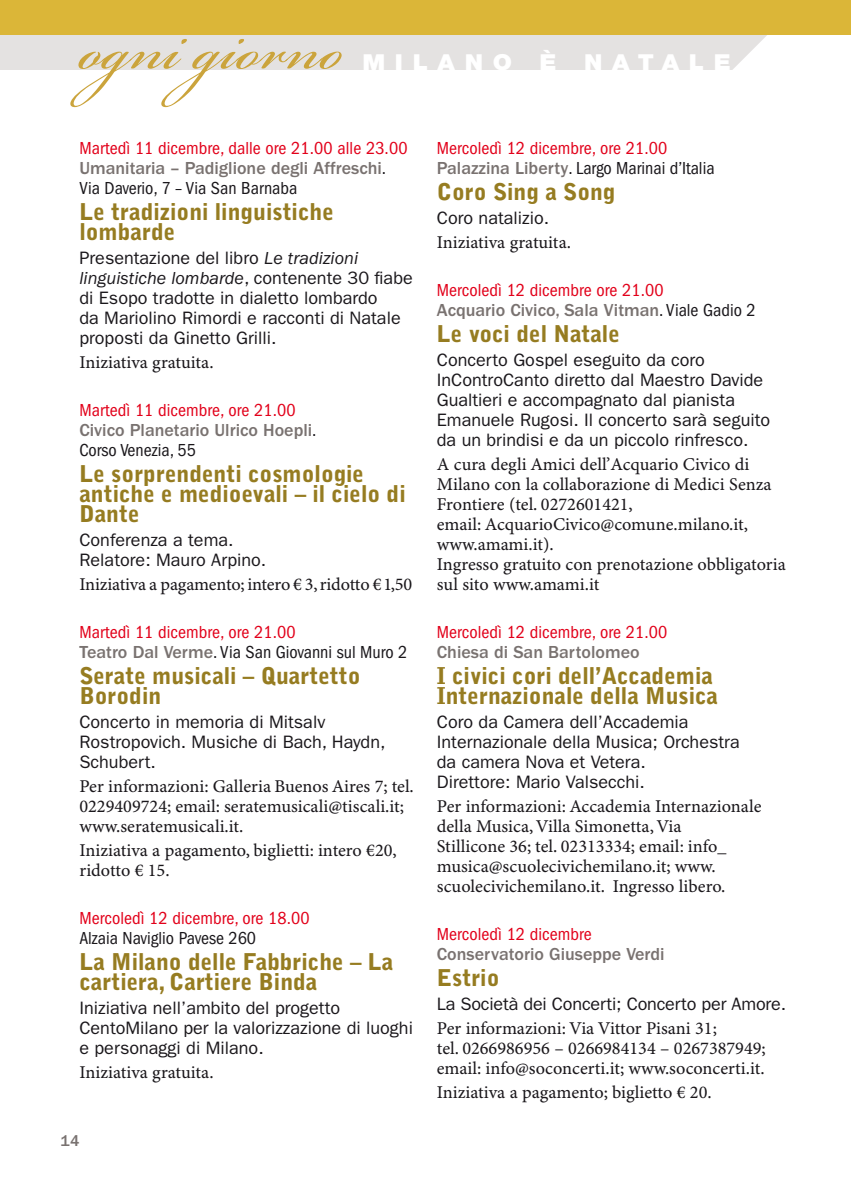
<style>
.page{position:relative;width:851px;height:1191px;background:#fff}
.page>*{position:absolute;margin:0;border:0;box-sizing:border-box;transform-origin:0 0}
.t1{font:96px "Bickham Script Pro";color:#cba43c}
.t2{font:900 23px/20px "Bell Gothic Std";color:#967c21}
.t3{font:900 22px "Helvetica Neue";letter-spacing:.4em;color:#fff;scale:1.1 1}
.t4{font:18px/20px "Minion Pro Capt";color:#1a171b}
.t5{font:18px/20px "ITC Franklin Gothic Std";color:#1a171b}
.t6{font:condensed 18px/20px "ITC Franklin Gothic Std";letter-spacing:.005em;color:#e2001a}
.t7{font:500 18px/20px "ITC Franklin Gothic Std";color:#797270}
.t8{font:condensed 18px "ITC Franklin Gothic Std";color:#1a171b}
.t9{font:500 16px "ITC Franklin Gothic Std";color:#797270}
.s1{font-weight:500;font-stretch:normal;color:#797270}
.s2{color:#1a171b}
.s3{font-style:italic}
.s4{font-weight:400;font-stretch:condensed;color:#e2001a}
.s5{font-weight:400;font-stretch:condensed;color:#1a171b}
</style>
<div class="page">
<div style="left:0;top:1px;width:850px;height:68px;background:#e4e2e1"></div>
<svg style="left:722px;top:35px;width:128px;height:35px"></svg>
<div style="left:0;top:0;width:850px;height:35px;background:#dbb638"></div>
<h1 class="t1" style="left:79px;top:-21px;width:266px">ogni giorno</h1>
<p class="t3" style="left:362px;top:49px;width:336px">MILANO È NATALE</p>
<p class="t6" style="left:79px;top:138px;width:329px">Martedì 11 dicembre, dalle ore 21.00 alle 23.00<br><span class="s1">Umanitaria – Padiglione degli Affreschi</span><span class="s2">.<br>Via Daverio, 7 – Via San Barnaba</span></p>
<p class="t2" style="left:79px;top:202px;width:256px">Le tradizioni linguistiche lombarde</p>
<p class="t5" style="left:79px;top:248px;width:335px">Presentazione del libro <span class="s3">Le tradizioni linguistiche lombarde</span>, contenente 30 fiabe di Esopo tradotte in dialetto lombardo<br>da Mariolino Rimordi e racconti di Natale proposti da Ginetto Grilli.</p>
<p class="t4" style="left:79px;top:353px;width:136px">Iniziativa gratuita.</p>
<p class="t7" style="left:79px;top:400px;width:238px"><span class="s4">Martedì 11 dicembre, ore 21.00<br></span>Civico Planetario Ulrico Hoepli<span class="s5">.<br>Corso Venezia, 55</span></p>
<p class="t2" style="left:79px;top:464px;width:328px">Le sorprendenti cosmologie antiche e medioevali – il cielo di<br>Dante</p>
<p class="t5" style="left:79px;top:530px;width:188px">Conferenza a tema.<br>Relatore: Mauro Arpino.</p>
<p class="t4" style="left:79px;top:575px;width:334px">Iniziativa a pagamento; intero € 3, ridotto €1,50</p>
<p class="t6" style="left:79px;top:622px;width:329px">Martedì 11 dicembre, ore 21.00<br><span class="s1">Teatro Dal Verme</span><span class="s2">. Via San Giovanni sul Muro 2</span></p>
<p class="t2" style="left:79px;top:666px;width:282px">Serate musicali – Quartetto<br>Borodin</p>
<p class="t5" style="left:79px;top:712px;width:307px">Concerto in memoria di Mitsalv<br>Rostropovich. Musiche di Bach, Haydn,<br>Schubert.</p>
<p class="t4" style="left:79px;top:777px;width:336px">Per informazioni: Galleria Buenos Aires 7; tel.<br>0229409724; email: seratemusicali@tiscali.it; www.seratemusicali.it.</p>
<p class="t4" style="left:79px;top:841px;width:319px">Iniziativa a pagamento, biglietti: intero €20, ridotto € 15.</p>
<p class="t6" style="left:79px;top:908px;width:232px">Mercoledì 12 dicembre, ore 18.00</p>
<p class="t8" style="left:79px;top:928px;width:178px">Alzaia Naviglio Pavese 260</p>
<p class="t2" style="left:79px;top:952px;width:315px">La Milano delle Fabbriche – La cartiera, Cartiere Binda</p>
<p class="t5" style="left:79px;top:998px;width:335px">Iniziativa nell’ambito del progetto<br>CentoMilano per la valorizzazione di luoghi e personaggi di Milano.</p>
<p class="t4" style="left:79px;top:1063px;width:136px">Iniziativa gratuita.</p>
<p class="t9" style="left:61px;top:1131px;width:20px">14</p>
<p class="t6" style="left:437px;top:138px;width:279px">Mercoledì 12 dicembre, ore 21.00<br><span class="s1">Palazzina Liberty</span><span class="s2">. Largo Marinai d’Italia</span></p>
<p class="t2" style="left:437px;top:182px;width:180px">Coro Sing a Song</p>
<p class="t5" style="left:437px;top:208px;width:114px">Coro natalizio.</p>
<p class="t4" style="left:437px;top:233px;width:136px">Iniziativa gratuita.</p>
<p class="t6" style="left:437px;top:280px;width:320px">Mercoledì 12 dicembre ore 21.00<br><span class="s1">Acquario Civico, Sala Vitman</span><span class="s2">. Viale Gadio 2</span></p>
<p class="t2" style="left:437px;top:324px;width:184px">Le voci del Natale</p>
<p class="t5" style="left:437px;top:350px;width:335px">Concerto Gospel eseguito da coro InControCanto diretto dal Maestro Davide Gualtieri e accompagnato dal pianista Emanuele Rugosi. Il concerto sarà seguito da un brindisi e da un piccolo rinfresco.</p>
<p class="t4" style="left:437px;top:455px;width:350px">A cura degli Amici dell’Acquario Civico di Milano con la collaborazione di Medici Senza Frontiere (tel. 0272601421,<br>email: AcquarioCivico@comune.milano.it, www.amami.it).<br>Ingresso gratuito con prenotazione obbligatoria sul sito www.amami.it</p>
<p class="t6" style="left:437px;top:622px;width:232px">Mercoledì 12 dicembre, ore 21.00</p>
<p class="t7" style="left:437px;top:642px;width:204px">Chiesa di San Bartolomeo</p>
<p class="t2" style="left:437px;top:666px;width:283px">I civici cori dell’Accademia<br>Internazionale della Musica</p>
<p class="t5" style="left:437px;top:712px;width:304px">Coro da Camera dell’Accademia<br>Internazionale della Musica; Orchestra da camera Nova et Vetera.<br>Direttore: Mario Valsecchi.</p>
<p class="t4" style="left:437px;top:797px;width:326px">Per informazioni: Accademia Internazionale della Musica, Villa Simonetta, Via<br>Stillicone 36; tel. 02313334; email: info_ musica@scuolecivichemilano.it; www. scuolecivichemilano.it. Ingresso libero.</p>
<p class="t6" style="left:437px;top:924px;width:156px">Mercoledì 12 dicembre</p>
<p class="t7" style="left:437px;top:944px;width:229px">Conservatorio Giuseppe Verdi</p>
<p class="t2" style="left:437px;top:968px;width:64px">Estrio</p>
<p class="t5" style="left:437px;top:994px;width:351px">La Società dei Concerti; Concerto per Amore.</p>
<p class="t4" style="left:437px;top:1019px;width:330px">Per informazioni: Via Vittor Pisani 31;<br>tel. 0266986956 – 0266984134 – 0267387949; email: info@soconcerti.it; www.soconcerti.it.</p>
<p class="t4" style="left:437px;top:1083px;width:276px">Iniziativa a pagamento; biglietto € 20.</p>
</div>
